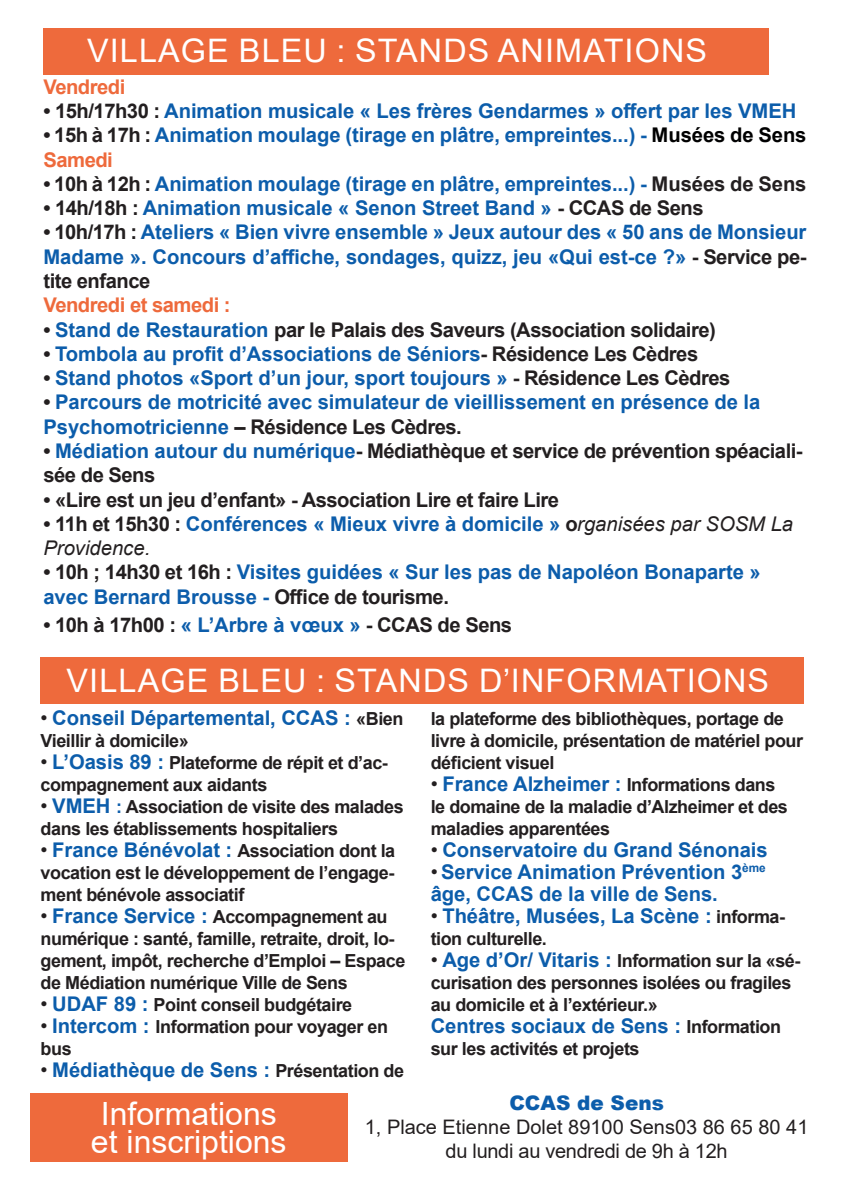
<style>
.page{position:relative;width:842px;height:1191px;background:#fff}
.page>*{position:absolute;margin:0;border:0;box-sizing:border-box;transform-origin:0 0}
.t1{font:32.4px "Arial";letter-spacing:.035em;color:#fff}
.t2{font:32px/28px "Arial";color:#fff;text-align:center}
.t3{font:700 20.2px/24.2px "Arial";letter-spacing:-.005em;color:#0c5dab}
.t4{font:700 20.2px/24.2px "Arial";letter-spacing:-.025em;color:#231f20}
.t5{font:700 20.2px "Arial";letter-spacing:-.025em;color:#ee6a3c}
.t6{font:20px/24px "Arial";color:#231f20;text-align:center}
.t7{font:900 20px "Arial";color:#0c5dab}
.t8{font:700 18px/22px "Arial";letter-spacing:-.025em;color:#231f20}
.s1{color:#231f20}
.s2{color:#000001}
.s3{color:#ee6a3c}
.s4{color:#0c5dab}
.s5{font-weight:400;font-style:italic;color:#231f20}
.s6{font-weight:400;color:#231f20}
.s7{font-size:18px;color:#231f20}
.s8{font-weight:400;font-size:20.2px}
.s9{font-size:20.2px;color:#0c5dab}
</style>
<div class="page">
<div style="left:30px;top:1093px;width:318px;height:68px;background:#ee6a3c"></div>
<div style="left:43px;top:28px;width:726px;height:47px;background:#ee6a3c"></div>
<div style="left:41px;top:657px;width:763px;height:47px;background:#ee6a3c"></div>
<h1 class="t1" style="left:87px;top:28px;width:622px">VILLAGE BLEU : STANDS ANIMATIONS</h1>
<p class="t5" style="left:43px;top:79px;width:83px">Vendredi</p>
<p class="t3" style="left:43px;top:99px;width:754px"><span class="s1">• 15h/17h30 :</span> Animation musicale « Les frères Gendarmes » offert par les VMEH</p>
<p class="t3" style="left:43px;top:125px;width:764px"><span class="s1">• 15h à 17h :</span> Animation moulage (tirage en plâtre, empreintes...) - <span class="s2">Musées de Sens<br></span><span class="s3">Samedi</span></p>
<p class="t3" style="left:43px;top:173px;width:764px"><span class="s1">• 10h à 12h :</span> Animation moulage (tirage en plâtre, empreintes...) - <span class="s1">Musées de Sens</span></p>
<p class="t3" style="left:43px;top:198px;width:662px"><span class="s1">• 14h/18h :</span> Animation musicale « Senon Street Band » <span class="s1">- CCAS de Sens</span></p>
<p class="t3" style="left:43px;top:222px;width:764px;text-align:justify"><span class="s1">• 10h/17h :</span> Ateliers « Bien vivre ensemble » Jeux autour des « 50 ans de Monsieur Madame ». Concours d’affiche, sondages, quizz, jeu «Qui est-ce ?» <span class="s1">- Service pe&shy;tite enfance</span></p>
<p class="t5" style="left:43px;top:297px;width:189px">Vendredi et samedi :</p>
<p class="t4" style="left:43px;top:319px;width:674px">• <span class="s4">Stand de Restauration</span> par le Palais des Saveurs (Association solidaire)</p>
<p class="t3" style="left:43px;top:342px;width:656px"><span class="s1">•</span> Tombola au profit d’Associations de Séniors<span class="s1">- Résidence Les Cèdres</span></p>
<p class="t3" style="left:43px;top:368px;width:688px"><span class="s1">•</span> Stand photos «Sport d’un jour, sport toujours » <span class="s1">- Résidence Les Cèdres</span></p>
<p class="t3" style="left:43px;top:392px;width:718px"><span class="s1">•</span> Parcours de motricité avec simulateur de vieillissement en présence de la<br>Psychomotricienne <span class="s1">– Résidence Les Cèdres.</span></p>
<p class="t4" style="left:43px;top:440px;width:761px">• <span class="s4">Médiation autour du numérique</span>- Médiathèque et service de prévention spéaciali&shy;sée de Sens</p>
<p class="t4" style="left:43px;top:489px;width:517px">• «Lire est un jeu d’enfant» - Association Lire et faire Lire</p>
<p class="t3" style="left:43px;top:513px;width:751px"><span class="s1">• 11h et 15h30 :</span> Conférences « Mieux vivre à domicile » <span class="s1">o</span><span class="s5">rganisées par SOSM La<br>Providence.</span></p>
<p class="t3" style="left:43px;top:562px;width:719px"><span class="s1">• 10h ; 14h30 et 16h :</span> Visites guidées « Sur les pas de Napoléon Bonaparte » avec Bernard Brousse - <span class="s1">Office de tourisme.</span></p>
<p class="t4" style="left:43px;top:615px;width:470px">• 10h à 17h00 : <span class="s4">« L’Arbre à vœux »</span> - CCAS de Sens</p>
<h1 class="t1" style="left:67px;top:658px;width:704px">VILLAGE BLEU : STANDS D’INFORMATIONS</h1>
<p class="t3" style="left:41px;top:707px;width:364px"><span class="s6">•</span> Conseil Départemental, CCAS : <span class="s7">«Bien</span></p>
<p class="t8" style="left:41px;top:731px;width:150px">Vieillir à domicile»</p>
<p class="t8" style="left:41px;top:753px;width:349px"><span class="s8">•</span> <span class="s9">L’Oasis 89 :</span> Plateforme de répit et d’ac&shy;compagnement aux aidants</p>
<p class="t8" style="left:41px;top:797px;width:365px"><span class="s8">•</span> <span class="s9">VMEH</span> <span class="s4">:</span> Association de visite des malades dans les établissements hospitaliers</p>
<p class="t8" style="left:41px;top:841px;width:356px;text-align:justify"><span class="s8">•</span> <span class="s9">France Bénévolat :</span> Association dont la vocation est le développement de l’engage&shy;ment bénévole associatif</p>
<p class="t8" style="left:41px;top:907px;width:366px"><span class="s8">•</span> <span class="s9">France Service :</span> Accompagnement au numérique : santé, famille, retraite, droit, lo&shy;gement, impôt, recherche d’Emploi – Espace de Médiation numérique Ville de Sens</p>
<p class="t8" style="left:41px;top:995px;width:313px"><span class="s8">•</span> <span class="s9">UDAF 89 :</span> Point conseil budgétaire</p>
<p class="t8" style="left:41px;top:1017px;width:349px"><span class="s8">•</span> <span class="s9">Intercom :</span> Information pour voyager en bus</p>
<p class="t3" style="left:41px;top:1059px;width:365px"><span class="s6">•</span> Médiathèque de Sens : <span class="s7">Présentation de</span></p>
<p class="t8" style="left:431px;top:709px;width:374px">la plateforme des bibliothèques, portage de livre à domicile, présentation de matériel pour déficient visuel</p>
<p class="t3" style="left:431px;top:773px;width:346px"><span class="s6">•</span> France Alzheimer : <span class="s7">Informations dans</span></p>
<p class="t8" style="left:431px;top:797px;width:359px">le domaine de la maladie d’Alzheimer et des maladies apparentées</p>
<p class="t3" style="left:431px;top:839px;width:339px"><span class="s6">•</span> Conservatoire du Grand Sénonais</p>
<p class="t3" style="left:431px;top:863px;width:337px;line-height:22px"><span class="s6">•</span> Service Animation Prévention 3<sup>ème </sup>âge, CCAS de la ville de Sens.</p>
<p class="t3" style="left:431px;top:905px;width:356px"><span class="s6">•</span> Théâtre, Musées, La Scène : <span class="s7">informa-</span></p>
<p class="t8" style="left:431px;top:929px;width:118px">tion culturelle.</p>
<p class="t8" style="left:431px;top:951px;width:371px"><span class="s8">•</span> <span class="s9">Age d’Or/ Vitaris :</span> Information sur la «sé&shy;curisation des personnes isolées ou fragiles au domicile et à l’extérieur.»</p>
<p class="t3" style="left:431px;top:1015px;width:352px">Centres sociaux de Sens : <span class="s7">Information</span></p>
<p class="t8" style="left:431px;top:1039px;width:210px">sur les activités et projets</p>
<h2 class="t2" style="left:91px;top:1099px;width:197px">Informations et inscriptions</h2>
<p class="t7" style="left:509px;top:1095px;width:156px">CCAS de Sens</p>
<p class="t6" style="left:365px;top:1116px;width:445px">1, Place Etienne Dolet 89100 Sens03 86 65 80 41 du lundi au vendredi de 9h à 12h</p>
</div>
